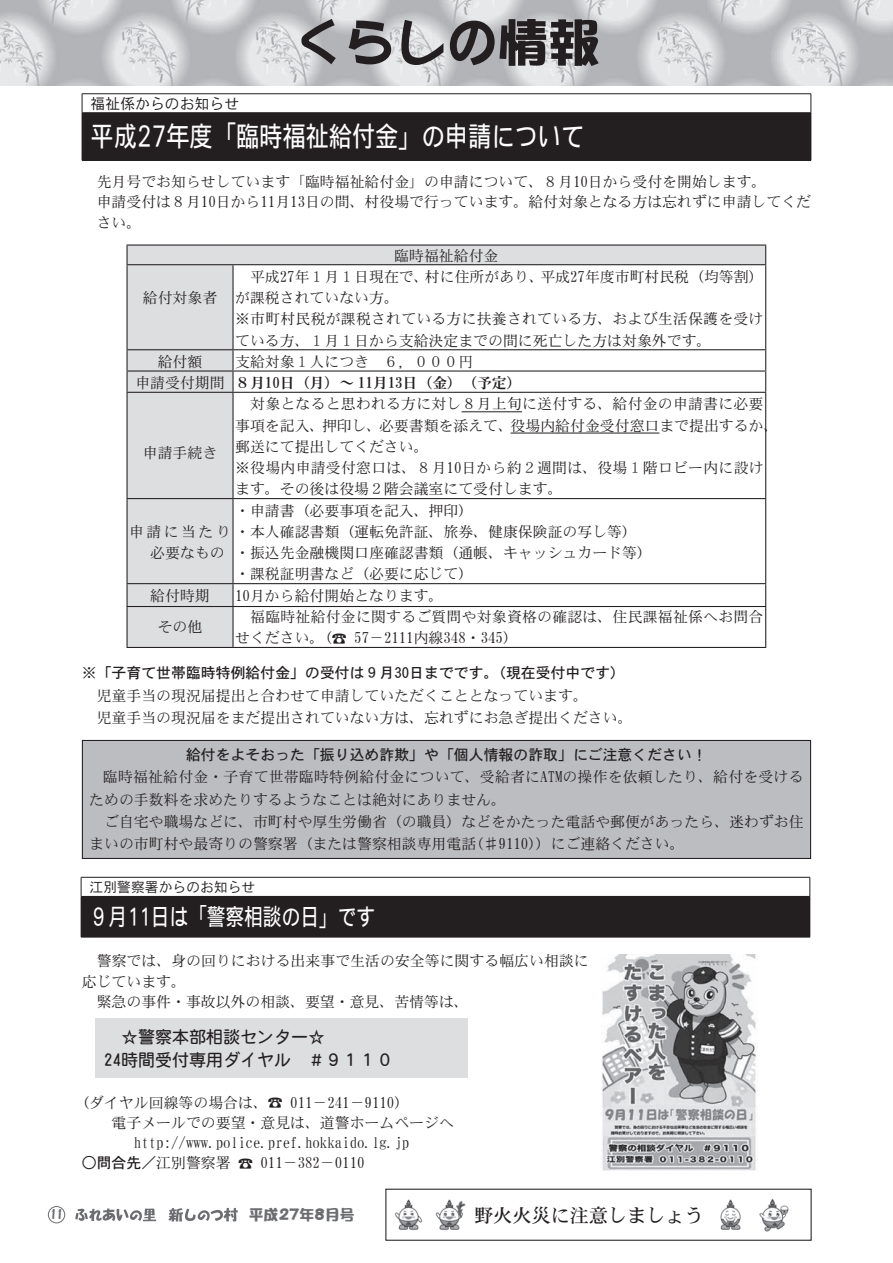
<style>
.page{position:relative;width:893px;height:1263px;background:#fff}
.page>*{position:absolute;margin:0;border:0;box-sizing:border-box;transform-origin:0 0}
.t1{font:51px "DFPOP1 W12 WINP RKSJ H";color:#231f20}
.t2{font:27.6px "DF Gothic P W5 WINP RKSJ H";color:#fff;scale:.84 1}
.t3{font:23.4px "DF Gothic P W5 WINP RKSJ H";color:#fff;scale:.8 1}
.t4{font:19.2px "DFHS Mincho W5 WIN RKSJ H";color:#231f20}
.t5{font:16.95px/22.4px "DFHS Maru Gothic W4 WIN RKSJ H";color:#231f20}
.t6{font:14.85px/21.3px "DFHS Mincho W3 WIN RKSJ H";color:#231f20}
.t7{font:14.85px "DFHS Gothic W5 WIN RKSJ H";color:#231f20}
.t8{font:14.85px "DFHS Mincho W7 WIN RKSJ H";color:#231f20}
.t9{font:14.85px "DFHS Gothic W3 WIN RKSJ H";color:#231f20}
.t10{font:14.85px "DFPOP1 W12 WINP RKSJ H";color:#6c6d70}
.t11{font:14.85px "Koz Min Pro";color:#231f20}
.t12{font:13.8px "DFHS Gothic W3 WIN RKSJ H";color:#231f20}
.t13{font:12.75px "DFPOP1 W12 WIN RKSJ H";color:#6c6d70}
.s1{font-family:"Koz Min Pro"}
.s2{font-family:"DFHS Mincho W3 WIN RKSJ H"}
</style>
<div class="page">
<img style="left:0;top:0;width:893px;height:85px">
<div style="left:385px;top:1189px;width:427px;height:52px;border:1px solid #231f20"></div>
<img style="left:759px;top:1198px;width:30px;height:34px">
<img style="left:395px;top:1199px;width:28px;height:31px">
<svg style="left:75px;top:1208px;width:81px;height:13px"></svg>
<svg style="left:168px;top:1208px;width:70px;height:13px"></svg>
<div style="left:48px;top:1206px;width:17px;height:17px;border:1px solid #6c6d70;border-radius:50%"></div>
<img style="left:435px;top:1199px;width:31px;height:31px">
<img style="left:720px;top:1199px;width:21px;height:31px">
<div style="left:82px;top:113px;width:729px;height:47px;background:#231f20"></div>
<hr style="left:82px;top:94px;width:729px;height:1px;background:#231f20">
<svg style="left:82px;top:94px;width:1px;height:18px"></svg>
<svg style="left:811px;top:94px;width:1px;height:18px"></svg>
<hr style="left:82px;top:112px;width:729px;height:1px;background:#231f20">
<hr style="left:811px;top:113px;width:1px;height:47px;background:#231f20">
<hr style="left:82px;top:160px;width:729px;height:1px;background:#231f20">
<svg style="left:128px;top:246px;width:637px;height:401px"></svg>
<hr style="left:126px;top:244px;width:107px;height:2px;background:#231f20">
<svg style="left:126px;top:246px;width:2px;height:18px"></svg>
<hr style="left:233px;top:244px;width:533px;height:2px;background:#231f20">
<svg style="left:765px;top:246px;width:1px;height:18px"></svg>
<hr style="left:126px;top:264px;width:107px;height:1px;background:#231f20">
<hr style="left:126px;top:265px;width:2px;height:84px;background:#231f20">
<hr style="left:233px;top:264px;width:533px;height:1px;background:#231f20">
<hr style="left:232px;top:265px;width:2px;height:84px;background:#231f20">
<hr style="left:765px;top:265px;width:1px;height:84px;background:#231f20">
<hr style="left:126px;top:349px;width:107px;height:1px;background:#231f20">
<hr style="left:126px;top:350px;width:2px;height:20px;background:#231f20">
<hr style="left:233px;top:349px;width:533px;height:1px;background:#231f20">
<hr style="left:232px;top:350px;width:2px;height:20px;background:#231f20">
<hr style="left:126px;top:370px;width:107px;height:2px;background:#231f20">
<hr style="left:126px;top:372px;width:2px;height:20px;background:#231f20">
<hr style="left:233px;top:370px;width:533px;height:2px;background:#231f20">
<hr style="left:232px;top:372px;width:2px;height:20px;background:#231f20">
<svg style="left:765px;top:350px;width:1px;height:42px"></svg>
<hr style="left:126px;top:392px;width:107px;height:1px;background:#231f20">
<hr style="left:126px;top:393px;width:2px;height:105px;background:#231f20">
<hr style="left:233px;top:392px;width:533px;height:1px;background:#231f20">
<hr style="left:232px;top:393px;width:2px;height:105px;background:#231f20">
<hr style="left:765px;top:393px;width:1px;height:105px;background:#231f20">
<hr style="left:126px;top:498px;width:107px;height:1px;background:#231f20">
<hr style="left:126px;top:499px;width:2px;height:84px;background:#231f20">
<hr style="left:233px;top:498px;width:533px;height:1px;background:#231f20">
<hr style="left:232px;top:499px;width:2px;height:84px;background:#231f20">
<hr style="left:765px;top:499px;width:1px;height:84px;background:#231f20">
<hr style="left:126px;top:583px;width:107px;height:1px;background:#231f20">
<hr style="left:126px;top:584px;width:2px;height:22px;background:#231f20">
<hr style="left:233px;top:583px;width:533px;height:1px;background:#231f20">
<hr style="left:232px;top:584px;width:2px;height:22px;background:#231f20">
<svg style="left:765px;top:584px;width:1px;height:22px"></svg>
<hr style="left:126px;top:606px;width:107px;height:1px;background:#231f20">
<hr style="left:126px;top:607px;width:2px;height:40px;background:#231f20">
<hr style="left:233px;top:606px;width:533px;height:1px;background:#231f20">
<hr style="left:232px;top:607px;width:2px;height:40px;background:#231f20">
<hr style="left:765px;top:607px;width:1px;height:40px;background:#231f20">
<hr style="left:126px;top:647px;width:107px;height:1px;background:#231f20">
<hr style="left:233px;top:647px;width:533px;height:1px;background:#231f20">
<hr style="left:462px;top:411px;width:60px;height:1px;background:#231f20">
<hr style="left:511px;top:433px;width:148px;height:1px;background:#231f20">
<div style="left:81px;top:896px;width:729px;height:41px;background:#231f20"></div>
<hr style="left:81px;top:877px;width:729px;height:1px;background:#231f20">
<svg style="left:81px;top:877px;width:1px;height:19px"></svg>
<svg style="left:810px;top:877px;width:1px;height:19px"></svg>
<hr style="left:810px;top:897px;width:1px;height:40px;background:#231f20">
<hr style="left:81px;top:937px;width:729px;height:1px;background:#231f20">
<img style="left:602px;top:955px;width:154px;height:215px">
<div style="left:96px;top:1018px;width:372px;height:60px;background:#dddee0"></div>
<div style="left:82px;top:740px;width:729px;height:118px;background:#bcbdc0"></div>
<div style="left:82px;top:740px;width:729px;height:119px;border:1px solid #231f20"></div>
<p class="t13" style="left:50px;top:1208px;width:14px">11</p>
<h1 class="t1" style="left:293px;top:17px;width:308px">くらしの情報</h1>
<p class="t9" style="left:91px;top:96px;width:150px">福祉係からのお知らせ</p>
<h2 class="t2" style="left:91px;top:123px;width:589px">平成27年度「臨時福祉給付金」の申請について</h2>
<p class="t6" style="left:82px;top:171px;width:686px">　先月号でお知らせしています「臨時福祉給付金」の申請について、８月10日から受付を開始します。</p>
<p class="t6" style="left:82px;top:191px;width:731px">　申請受付は８月10日から11月13日の間、村役場で行っています。給付対象となる方は忘れずに申請してくだ</p>
<p class="t6" style="left:97px;top:212px;width:46px">さい。</p>
<p class="t6" style="left:394px;top:244px;width:106px">臨時福祉給付金</p>
<p class="t6" style="left:143px;top:287px;width:76px">給付対象者</p>
<p class="t6" style="left:235px;top:266px;width:530px">　平成27年１月１日現在で、<br>が課税されていない方。<br>※市町村民税が課税されている方に扶養されている方、および生活保護を受けている方、１月１日から支給決定までの間に死亡した方は対象外です。<br>支給対象１人につき　６，０００円</p>
<p class="t6" style="left:425px;top:266px;width:121px">村に住所があり、</p>
<p class="t6" style="left:540px;top:266px;width:225px">平成27年度市町村民税（均等割(</p>
<p class="t6" style="left:158px;top:351px;width:46px">給付額</p>
<p class="t6" style="left:135px;top:372px;width:91px">申請受付期間</p>
<p class="t8" style="left:235px;top:375px;width:288px">８月10日（月）～ 11月13日（金）　（予定(</p>
<p class="t6" style="left:511px;top:393px;width:269px;text-indent:-275px">　対象となると思われる方に対し８月上旬に送付する、給付金の申請書に必要役場内給付金受付窓口まで提出するか、</p>
<p class="t6" style="left:235px;top:415px;width:530px">事項を記入、<br>郵送にて提出してください。<br>※役場内申請受付窓口は、８月10日から約２週間は、役場１階ロビー内に設けます。その後は役場２階会議室にて受付します。</p>
<p class="t6" style="left:150px;top:521px;width:488px;text-indent:-21px">申請に当たり・本人確認書類（運転免許証、旅券、健康保険証の写し等(必要なもの</p>
<p class="t6" style="left:322px;top:415px;width:61px">押印し、</p>
<p class="t6" style="left:379px;top:415px;width:135px">必要書類を添えて、</p>
<p class="t6" style="left:143px;top:442px;width:76px">申請手続き</p>
<p class="t6" style="left:235px;top:500px;width:240px">・申請書（必要事項を記入、押印(</p>
<p class="t6" style="left:235px;top:542px;width:418px">・振込先金融機関口座確認書類（通帳、キャッシュカード等(・課税証明書など（必要に応じて(<br>10月から給付開始となります。</p>
<p class="t6" style="left:150px;top:585px;width:61px">給付時期</p>
<p class="t6" style="left:235px;top:606px;width:530px">　福臨時祉給付金に関するご質問や対象資格の確認は、住民課福祉係へお問合</p>
<p class="t6" style="left:158px;top:616px;width:46px">その他</p>
<p class="t6" style="left:235px;top:627px;width:113px">せください。（<span class="s1">☎</span></p>
<p class="t7" style="left:82px;top:666px;width:545px">※「子育て世帯臨時特例給付金」の受付は９月30日までです。（現在受付中です(</p>
<p class="t6" style="left:82px;top:684px;width:552px;line-height:22.4px">　児童手当の現況届提出と合わせて申請していただくこととなっています。<br>　児童手当の現況届をまだ提出されていない方は、忘れずにお急ぎ提出ください。</p>
<p class="t6" style="left:354px;top:627px;width:165px">57－2111内線348・345(</p>
<p class="t7" style="left:186px;top:747px;width:522px">給付をよそおった「振り込め詐欺」や「個人情報の詐取」にご注意ください!</p>
<p class="t6" style="left:89px;top:766px;width:716px;line-height:22.4px">　臨時福祉給付金・子育て世帯臨時特例給付金について、受給者にATMの操作を依頼したり、給付を受けるための手数料を求めたりするようなことは絶対にありません。<br>　ご自宅や職場などに、市町村や厚生労働省（の職員）などをかたった電話や郵便があったら、迷わずお住まいの市町村や最寄りの警察署（または警察相談専用電話(♯9110)）にご連絡ください。</p>
<p class="t12" style="left:90px;top:880px;width:167px">江別警察署からのお知らせ</p>
<h3 class="t3" style="left:90px;top:905px;width:358px">９月11日は「警察相談の日」です</h3>
<p class="t6" style="left:82px;top:951px;width:508px;line-height:20.2px">　警察では、身の回りにおける出来事で生活の安全等に関する幅広い相談に応じています。<br>　緊急の事件・事故以外の相談、要望・意見、苦情等は、</p>
<p class="t5" style="left:308px;top:1026px;width:87px;text-indent:-204px"><span class="s2">　</span>☆警察本部相談センター☆<br>＃９１１０</p>
<p class="t5" style="left:104px;top:1048px;width:189px">24時間受付専用ダイヤル</p>
<p class="t6" style="left:74px;top:1092px;width:210px">（ダイヤル回線等の場合は、<span class="s1">☎</span></p>
<p class="t6" style="left:97px;top:1112px;width:359px">　電子メールでの要望・意見は、道警ホームページへ</p>
<p class="t6" style="left:134px;top:1132px;width:277px">http://www.police.pref.hokkaido.lg.jp</p>
<p class="t6" style="left:260px;top:1152px;width:106px">011－382－0110</p>
<p class="t6" style="left:290px;top:1092px;width:121px">011－241－9110(</p>
<p class="t7" style="left:82px;top:1156px;width:150px">○問合先／<span class="s2">江別警察署</span></p>
<p class="t11" style="left:238px;top:1153px;width:16px">☎</p>
<p class="t10" style="left:249px;top:1207px;width:108px">平成27年8月号</p>
<p class="t4" style="left:474px;top:1205px;width:250px">野火火災に注意しましょう!</p>
</div>
